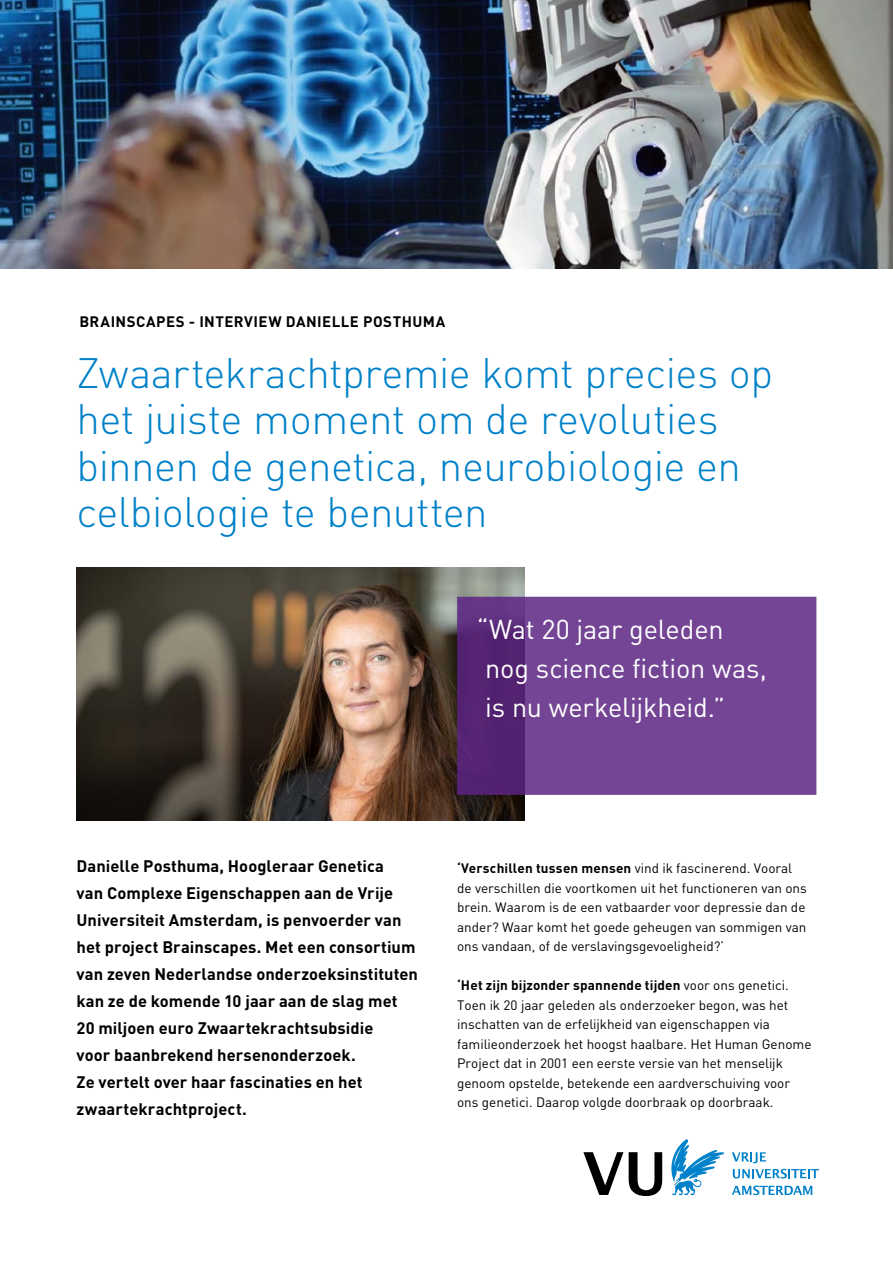
<style>
.page{position:relative;width:893px;height:1263px;background:#fff}
.page>*{position:absolute;margin:0;border:0;box-sizing:border-box;transform-origin:0 0}
.t1{font:300 42px/46.5px "DIN Pro";letter-spacing:-.015em;color:#0081c9}
.t2{font:27px/39px "DIN Pro";letter-spacing:-.005em;color:#fff}
.t3{font:700 16.5px/27px "DIN Pro";letter-spacing:.005em;color:#000}
.t4{font:700 15px "DIN Pro";letter-spacing:.03em;color:#000}
.t5{font:13.5px/19.5px "DIN Pro";color:#000}
.s1{font-weight:700}
</style>
<div class="page">
<svg style="left:583px;top:1152px;width:40px;height:43px"></svg>
<svg style="left:629px;top:1152px;width:33px;height:44px"></svg>
<svg style="left:671px;top:1139px;width:53px;height:56px"></svg>
<svg style="left:732px;top:1152px;width:34px;height:11px"></svg>
<svg style="left:733px;top:1169px;width:86px;height:9px"></svg>
<svg style="left:732px;top:1185px;width:80px;height:10px"></svg>
<img style="left:77px;top:567px;width:448px;height:254px">
<svg style="left:457px;top:597px;width:359px;height:198px;background:#6e3f8e"></svg>
<img style="left:0;top:0;width:893px;height:268px">
<p class="t4" style="left:79px;top:309px;width:367px">BRAINSCAPES - INTERVIEW DANIELLE POSTHUMA</p>
<h1 class="t1" style="left:77px;top:346px;width:698px">Zwaartekrachtpremie komt precies op het juiste moment om de revoluties binnen de genetica, neurobiologie en celbiologie te benutten</h1>
<h2 class="t2" style="left:485px;top:607px;width:283px;text-indent:-9px">“Wat 20 jaar geleden nog science fiction was, is nu werkelijkheid.”</h2>
<p class="t3" style="left:77px;top:851px;width:343px">Danielle Posthuma, Hoogleraar Genetica<br>van Complexe Eigenschappen aan de Vrije Universiteit Amsterdam, is penvoerder van het project Brainscapes. Met een consortium van zeven Nederlandse onderzoeksinstituten kan ze de komende 10 jaar aan de slag met 20 miljoen euro Zwaartekrachtsubsidie<br>voor baanbrekend hersenonderzoek.<br>Ze vertelt over haar fascinaties en het zwaartekrachtproject.</p>
<p class="t5" style="left:457px;top:857px;width:351px"><span class="s1">‘Verschillen tussen mensen</span> vind ik fascinerend. Vooral de verschillen die voortkomen uit het functioneren van ons brein. Waarom is de een vatbaarder voor depressie dan de ander? Waar komt het goede geheugen van sommigen van ons vandaan, of de verslavingsgevoeligheid?’</p>
<p class="t5" style="left:457px;top:974px;width:356px"><span class="s1">‘Het zijn bijzonder spannende tijden</span> voor ons genetici.<br>Toen ik 20 jaar geleden als onderzoeker begon, was het inschatten van de erfelijkheid van eigenschappen via familieonderzoek het hoogst haalbare. Het Human Genome Project dat in 2001 een eerste versie van het menselijk genoom opstelde, betekende een aardverschuiving voor ons genetici. Daarop volgde doorbraak op doorbraak.</p>
</div>
